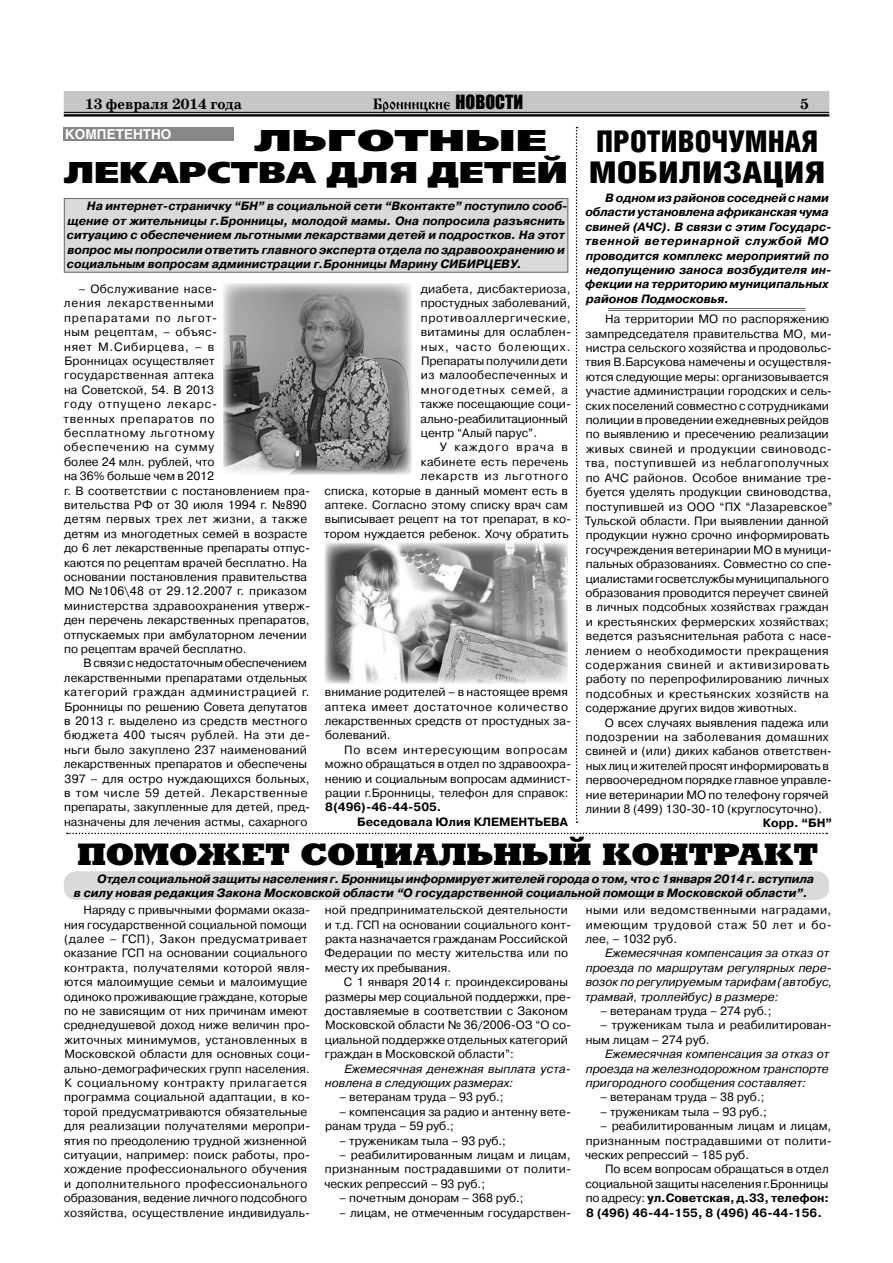
<style>
.page{position:relative;width:893px;height:1263px;background:#fff}
.page>*{position:absolute;margin:0;border:0;box-sizing:border-box;transform-origin:0 0}
.t1{font:800 30px "Rodeo";color:#000;scale:1.13 1}
.t2{font:30px/32.7px "Free Set Black C";color:#000;scale:1.5 1}
.t3{font:900 30px/31.2px "Helios Cond";color:#000}
.t4{font:18px "Impact";color:#000}
.t5{font:700 15px "School Book AC";color:#000}
.t6{font:700 13.5px "Helios";color:#fff}
.t7{font:12px/14.4px "Pragmatica C";letter-spacing:.005em;color:#000}
.t8{font:italic 700 12px/14.4px "Pragmatica C";color:#000}
.t9{font:italic 12px/14.4px "Pragmatica C";color:#000}
.t10{font:700 12px/14.4px "Pragmatica C";color:#000}
.s1{font-weight:700}
</style>
<div class="page">
<div style="left:65px;top:92px;width:763px;height:24px;background:#c5c6c8"></div>
<div style="left:64px;top:91px;width:765px;height:26px;border:2px solid #c5c6c8"></div>
<svg style="left:373px;top:98px;width:77px;height:14px"></svg>
<hr style="left:64px;top:112px;width:765px;height:1px;background:#000">
<hr style="left:64px;top:114px;width:765px;height:2px;background:#000">
<div style="left:64px;top:871px;width:765px;height:29px;background:#d9dadb;border-radius:13px"></div>
<svg style="left:576px;top:127px;width:1px;height:696px"></svg>
<svg style="left:67px;top:833px;width:760px;height:1px"></svg>
<div style="left:64px;top:128px;width:170px;height:13px;background:#878889"></div>
<div style="left:64px;top:199px;width:504px;height:73px;background:#d9dadb"></div>
<div style="left:64px;top:198px;width:504px;height:75px;border:1px solid #707173"></div>
<img style="left:223px;top:283px;width:189px;height:191px">
<img style="left:325px;top:543px;width:243px;height:140px">
<hr style="left:608px;top:308px;width:197px;height:1px;background:#707173">
<hr style="left:608px;top:310px;width:197px;height:1px;background:#707173">
<p class="t5" style="left:85px;top:96px;width:159px">13 февраля 2014 года</p>
<h2 class="t4" style="left:456px;top:88px;width:69px">НОВОСТИ</h2>
<h1 class="t2" style="left:64px;top:124px;width:337px;text-indent:190px">ЛЬГОТНЫЕ<br>ЛЕКАРСТВА ДЛЯ ДЕТЕЙ</h1>
<p class="t8" style="left:67px;top:199px;width:502px;text-indent:20px">На интернет-страничку “БН” в социальной сети “Вконтакте” поступило сооб&shy;щение от жительницы г.Бронницы, молодой мамы. Она попросила разъяснить ситуацию с обеспечением льготными лекарствами детей и подростков. На этот вопрос мы попросили ответить главного эксперта отдела по здравоохранению и социальным вопросам администрации г.Бронницы Марину СИБИРЦЕВУ.</p>
<p class="t6" style="left:65px;top:127px;width:108px">компетентно</p>
<p class="t7" style="left:63px;top:282px;width:248px;text-indent:15px">– Обслуживание насе-<br>ления лекарственными<br>препаратами по льгот-<br>ным рецептам, – объяс-<br>няет М.Сибирцева, – в<br>Бронницах осуществляет государственная аптека<br>на Советской, 54. В 2013<br>году отпущено лекарс-<br>твенных препаратов по<br>бесплатному льготному<br>обеспечению на сумму<br>более 24 млн. рублей, что<br>на 36% больше чем в 2012<br>г. В соответствии с постановлением пра&shy;вительства РФ от 30 июля 1994 г. №890 детям первых трех лет жизни, а также детям из многодетных семей в возрасте до 6 лет лекарственные препараты отпус&shy;каются по рецептам врачей бесплатно. На основании постановления правительства<br>МО №106\48 от 29.12.2007 г. приказом министерства здравоохранения утверж&shy;ден перечень лекарственных препаратов, отпускаемых при амбулаторном лечении по рецептам врачей бесплатно.</p>
<p class="t7" style="left:64px;top:656px;width:248px;text-indent:20px">В связи с недостаточным обеспечением лекарственными препаратами отдельных категорий граждан администрацией г.<br>Бронницы по решению Совета депутатов в 2013 г. выделено из средств местного бюджета 400 тысяч рублей. На эти де&shy;ньги было закуплено 237 наименований лекарственных препаратов и обеспечены 397 – для остро нуждающихся больных, в том числе 59 детей. Лекарственные препараты, закупленные для детей, пред&shy;назначены для лечения астмы, сахарного</p>
<p class="t7" style="left:420px;top:282px;width:152px">диабета, дисбактериоза, простудных заболеваний, противоаллергические, витамины для ослаблен&shy;ных, часто болеющих.<br>Препараты получили дети из малообеспеченных и многодетных семей, а также посещающие соци&shy;ально-реабилитационный центр “Алый парус”.</p>
<p class="t7" style="left:324px;top:440px;width:248px;text-align:right">У каждого врача в<br>кабинете есть перечень<br>лекарств из льготного<br>списка, которые в данный момент есть в аптеке. Согласно этому списку врач сам выписывает рецепт на тот препарат, в ко&shy;тором нуждается ребенок. Хочу обратить</p>
<p class="t7" style="left:325px;top:685px;width:248px">внимание родителей – в настоящее время аптека имеет достаточное количество лекарственных средств от простудных за&shy;болеваний.</p>
<p class="t7" style="left:325px;top:742px;width:248px;text-indent:19px">По всем интересующим вопросам можно обращаться в отдел по здравоохра&shy;нению и социальным вопросам админист&shy;рации г.Бронницы, телефон для справок:</p>
<p class="t10" style="left:357px;top:800px;width:212px;text-indent:-32px">8(496)-46-44-505.<br>Беседовала Юлия КЛЕМЕНТЬЕВА</p>
<h1 class="t3" style="left:589px;top:125px;width:238px">ПРОТИВОЧУМНАЯ<br>МОБИЛИЗАЦИЯ</h1>
<p class="t8" style="left:585px;top:191px;width:248px;text-indent:20px">В одном из районов соседней с нами области установлена африканская чума свиней (АЧС). В связи с этим Государс&shy;твенной ветеринарной службой МО проводится комплекс мероприятий по недопущению заноса возбудителя ин&shy;фекции на территорию муниципальных районов Подмосковья.</p>
<p class="t7" style="left:585px;top:312px;width:249px;text-indent:20px">На территории МО по распоряжению зампредседателя правительства МО, ми&shy;нистра сельского хозяйства и продовольс&shy;твия В.Барсукова намечены и осуществля&shy;ются следующие меры: организовывается участие администрации городских и сель&shy;ских поселений совместно с сотрудниками полиции в проведении ежедневных рейдов по выявлению и пресечению реализации живых свиней и продукции свиноводс&shy;тва, поступившей из неблагополучных по АЧС районов. Особое внимание тре&shy;буется уделять продукции свиноводства, поступившей из ООО “ПХ “Лазаревское” Тульской области. При выявлении данной продукции нужно срочно информировать госучреждения ветеринарии МО в муници&shy;пальных образованиях. Совместно со спе&shy;циалистами госветслужбы муниципального образования проводится переучет свиней в личных подсобных хозяйствах граждан и крестьянских фермерских хозяйствах; ведется разъяснительная работа с насе&shy;лением о необходимости прекращения содержания свиней и активизировать работу по перепрофилированию личных подсобных и крестьянских хозяйств на содержание других видов животных.</p>
<p class="t7" style="left:585px;top:715px;width:248px;text-indent:19px">О всех случаях выявления падежа или подозрении на заболевания домашних свиней и (или) диких кабанов ответствен&shy;ных лиц и жителей просят информировать в первоочередном порядке главное управле&shy;ние ветеринарии МО по телефону горячей линии 8 (499) 130-30-10 (круглосуточно).</p>
<p class="t10" style="left:763px;top:816px;width:71px">Корр. “БН”</p>
<h1 class="t1" style="left:77px;top:836px;width:657px">ПОМОЖЕТ СОЦИАЛЬНЫЙ КОНТРАКТ</h1>
<p class="t8" style="left:74px;top:871px;width:742px;text-indent:23px">Отдел социальной защиты населения г. Бронницы информирует жителей города о том, что с 1января 2014 г. вступила в силу новая редакция Закона Московской области “О государственной социальной помощи в Московской области”.</p>
<p class="t7" style="left:63px;top:903px;width:248px;text-indent:20px">Наряду с привычными формами оказа&shy;ния государственной социальной помощи (далее – ГСП), Закон предусматривает оказание ГСП на основании социального контракта, получателями которой явля&shy;ются малоимущие семьи и малоимущие одиноко проживающие граждане, которые по не зависящим от них причинам имеют среднедушевой доход ниже величин про&shy;житочных минимумов, установленных в Московской области для основных соци&shy;ально-демографических групп населения.<br>К социальному контракту прилагается программа социальной адаптации, в ко&shy;торой предусматриваются обязательные для реализации получателями меропри&shy;ятия по преодолению трудной жизненной ситуации, например: поиск работы, про&shy;хождение профессионального обучения и дополнительного профессионального образования, ведение личного подсобного хозяйства, осуществление индивидуаль-</p>
<p class="t7" style="left:324px;top:903px;width:248px">ной предпринимательской деятельности и т.д. ГСП на основании социального конт&shy;ракта назначается гражданам Российской Федерации по месту жительства или по месту их пребывания.</p>
<p class="t7" style="left:325px;top:975px;width:248px;text-indent:19px">С 1 января 2014 г. проиндексированы размеры мер социальной поддержки, пре&shy;доставляемые в соответствии с Законом Московской области № 36/2006-ОЗ “О со&shy;циальной поддержке отдельных категорий граждан в Московской области”:</p>
<p class="t9" style="left:325px;top:1061px;width:248px;text-indent:19px">Ежемесячная денежная выплата уста&shy;новлена в следующих размерах:</p>
<p class="t7" style="left:339px;top:1090px;width:166px">– ветеранам труда – 93 руб.;</p>
<p class="t7" style="left:325px;top:1104px;width:247px;text-indent:14px">– компенсация за радио и антенну вете&shy;ранам труда – 59 руб.;</p>
<p class="t7" style="left:339px;top:1133px;width:168px">– труженикам тыла – 93 руб.;</p>
<p class="t7" style="left:324px;top:1148px;width:248px;text-align:justify;text-indent:15px">– реабилитированным лицам и лицам, признанным пострадавшими от полити&shy;ческих репрессий – 93 руб.;</p>
<p class="t7" style="left:339px;top:1191px;width:186px">– почетным донорам – 368 руб.;</p>
<p class="t7" style="left:339px;top:1205px;width:233px">– лицам, не отмеченным государствен-</p>
<p class="t7" style="left:586px;top:903px;width:248px;text-align:justify">ными или ведомственными наградами, имеющим трудовой стаж 50 лет и бо&shy;лее, – 1032 руб.</p>
<p class="t9" style="left:585px;top:946px;width:249px;text-indent:20px">Ежемесячная компенсация за отказ от проезда по маршрутам регулярных пере&shy;возок по регулируемым тарифам (автобус, трамвай, троллейбус) в размере:</p>
<p class="t7" style="left:600px;top:1004px;width:173px">– ветеранам труда – 274 руб.;</p>
<p class="t7" style="left:586px;top:1018px;width:248px;text-indent:14px">– труженикам тыла и реабилитирован&shy;ным лицам – 274 руб.</p>
<p class="t9" style="left:586px;top:1047px;width:245px;text-align:justify;text-indent:19px">Ежемесячная компенсация за отказ от проезда на железнодорожном транспорте пригородного сообщения составляет:</p>
<p class="t7" style="left:600px;top:1090px;width:166px">– ветеранам труда – 38 руб.;</p>
<p class="t7" style="left:600px;top:1104px;width:168px">– труженикам тыла – 93 руб.;</p>
<p class="t7" style="left:585px;top:1119px;width:248px;text-align:justify;text-indent:15px">– реабилитированным лицам и лицам, признанным пострадавшими от полити&shy;ческих репрессий – 185 руб.</p>
<p class="t7" style="left:585px;top:1162px;width:245px;text-align:justify;text-indent:20px">По всем вопросам обращаться в отдел социальной защиты населения г.Бронницы по адресу: <span class="s1">ул.Советская, д.33, телефон:<br>8 (496) 46-44-155, 8 (496) 46-44-156.</span></p>
</div>
